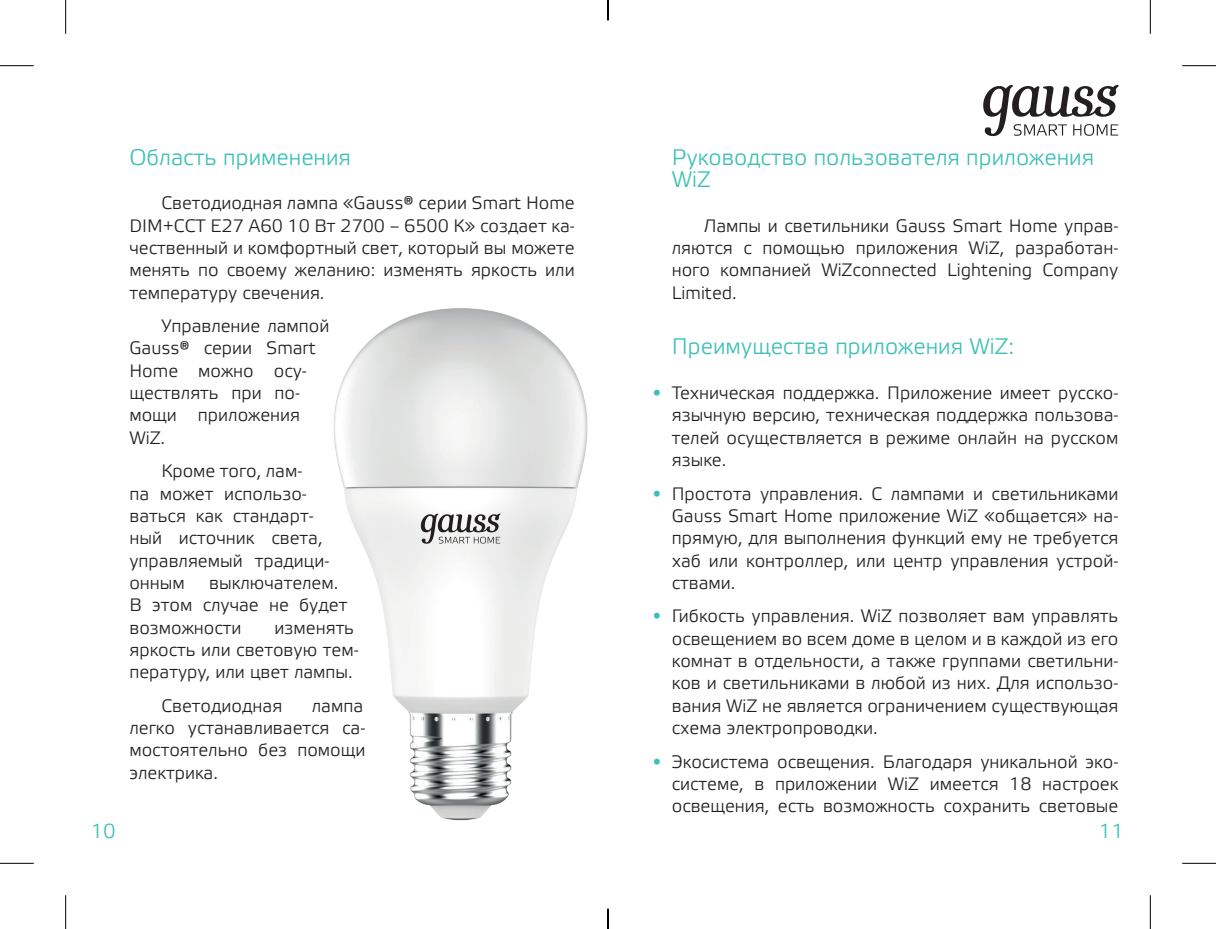
<style>
.page{position:relative;width:1216px;height:929px;background:#fff}
.page>*{position:absolute;margin:0;border:0;box-sizing:border-box;transform-origin:0 0}
.t1{font:22.5px/22.3px "Etelka Light Pro";color:#3dbfb8}
.t2{font:20.25px "Etelka Light Pro";color:#3dbfb8}
.t3{font:18px/22.3px "Etelka Light Pro";color:#231f20;text-align:justify}
.s1{font-family:"Arial";font-weight:900;color:#3dbfb8}
</style>
<div class="page">
<img style="left:333px;top:308px;width:255px;height:513px">
<svg style="left:983px;top:85px;width:135px;height:51px"></svg>
<svg style="left:421px;top:513px;width:79px;height:30px"></svg>
<hr style="left:0;top:65px;width:34px;height:1px;background:#000">
<hr style="left:1182px;top:65px;width:34px;height:1px;background:#000">
<hr style="left:0;top:863px;width:34px;height:1px;background:#000">
<hr style="left:1182px;top:863px;width:34px;height:1px;background:#000">
<hr style="left:65px;top:0;width:1px;height:34px;background:#000">
<hr style="left:65px;top:895px;width:1px;height:34px;background:#000">
<hr style="left:1150px;top:0;width:1px;height:34px;background:#000">
<hr style="left:1150px;top:895px;width:1px;height:34px;background:#000">
<svg style="left:607px;top:0;width:1px;height:20px"></svg>
<svg style="left:607px;top:908px;width:1px;height:21px"></svg>
<p class="t1" style="left:129px;top:147px;width:223px">Область применения</p>
<p class="t3" style="left:129px;top:193px;width:447px;text-indent:32px">Светодиодная лампа «Gauss® серии Smart Home DIM+CCT Е27 А60 10 Вт 2700 – 6500 К» создает ка&shy;чественный и комфортный свет, который вы можете менять по своему желанию: изменять яркость или температуру свечения.</p>
<p class="t3" style="left:129px;top:316px;width:201px;text-align:left;text-indent:32px">Управление лампой<br>Gauss® серии Smart<br>Home можно осу&shy;ществлять при по&shy;мощи приложения<br>WiZ.</p>
<p class="t3" style="left:129px;top:461px;width:201px;text-align:left;text-indent:32px">Кроме того, лам-<br>па может использо&shy;ваться как стандарт&shy;ный источник света, управляемый традици&shy;онным</p>
<p class="t3" style="left:129px;top:572px;width:219px;text-align:left;text-indent:80px">выключателем.<br>В этом случае не будет возможности</p>
<p class="t3" style="left:129px;top:617px;width:231px;text-align:left;text-indent:145px">изменять яркость или световую тем&shy;пературу, или цвет лампы.</p>
<p class="t3" style="left:161px;top:695px;width:122px">Светодиодная</p>
<p class="t3" style="left:129px;top:695px;width:237px;text-align:left;text-indent:182px">лампа легко устанавливается са&shy;мостоятельно без помощи электрика.</p>
<p class="t1" style="left:672px;top:147px;width:424px">Руководство пользователя приложения<br>WiZ</p>
<p class="t3" style="left:672px;top:215px;width:448px;text-indent:32px">Лампы и светильники Gauss Smart Home управ&shy;ляются с помощью приложения WiZ, разработан&shy;ного компанией WiZconnected Lightening Company Limited.</p>
<p class="t1" style="left:672px;top:337px;width:344px">Преимущества приложения WiZ:</p>
<p class="t3" style="left:672px;top:383px;width:448px;text-indent:-19px"><span class="s1">•</span> Техническая поддержка. Приложение имеет русско&shy;язычную версию, техническая поддержка пользова&shy;телей осуществляется в режиме онлайн на русском языке.</p>
<p class="t3" style="left:672px;top:483px;width:448px;text-indent:-19px"><span class="s1">•</span> Простота управления. С лампами и светильниками Gauss Smart Home приложение WiZ «общается» на&shy;прямую, для выполнения функций ему не требуется хаб или контроллер, или центр управления устрой&shy;ствами.</p>
<p class="t3" style="left:672px;top:606px;width:448px;text-indent:-19px"><span class="s1">•</span> Гибкость управления. WiZ позволяет вам управлять освещением во всем доме в целом и в каждой из его комнат в отдельности, а также группами светильни&shy;ков и светильниками в любой из них. Для использо&shy;вания WiZ не является ограничением существующая схема электропроводки.</p>
<p class="t3" style="left:672px;top:751px;width:448px;text-indent:-19px"><span class="s1">•</span> Экосистема освещения. Благодаря уникальной эко&shy;системе, в приложении WiZ имеется 18 настроек освещения, есть возможность сохранить световые</p>
<p class="t2" style="left:91px;top:820px;width:27px">10</p>
<p class="t2" style="left:1098px;top:820px;width:27px">11</p>
</div>
